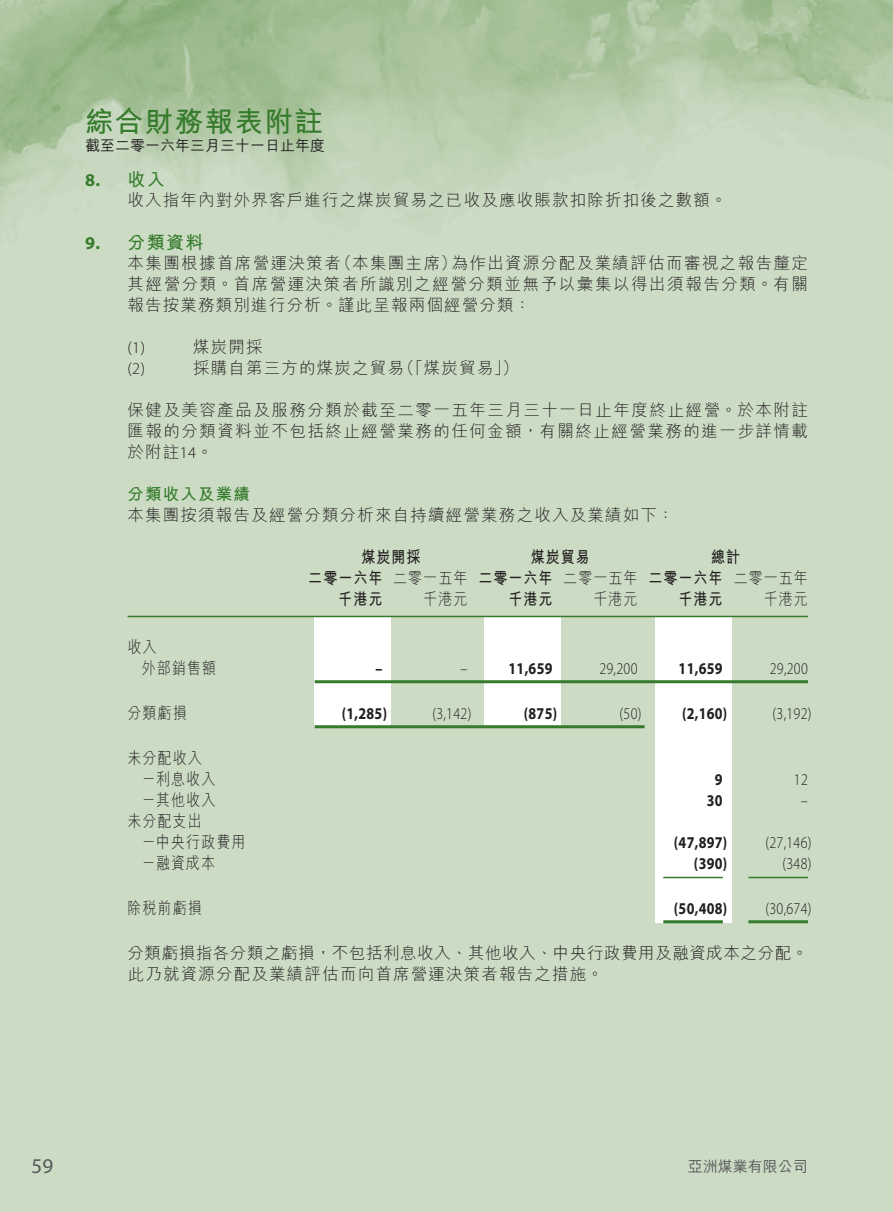
<style>
.page{position:relative;width:893px;height:1212px;background:#fff}
.page>*{position:absolute;margin:0;border:0;box-sizing:border-box;transform-origin:0 0}
.t1{font:700 28.5px "M Hei HK";letter-spacing:.05em;color:#357b2b}
.t2{font:21px "Myriad Pro";color:#57585a}
.t3{font:700 18px "M Hei HK";letter-spacing:.07em;color:#357b2b}
.t4{font:700 18px "Myriad Pro";color:#357b2b}
.t5{font:300 16.5px/21px "M Hei HK";letter-spacing:.07em;color:#231f20;text-align:justify}
.t6{font:300 16.5px/21px "M Hei HK";letter-spacing:.095em;color:#231f20}
.t7{font:300 16.5px/21px "M Hei HK";letter-spacing:.07em;color:#231f20;scale:.85 1}
.t8{font:300 16.5px/21px "M Hei HK";letter-spacing:.035em;color:#231f20}
.t9{font:700 16.5px "Myriad Pro";letter-spacing:.02em;color:#231f20;scale:.85 1}
.t10{font:300 16.5px "Myriad Pro";letter-spacing:.02em;color:#231f20;scale:.85 1}
.t11{font:700 16.5px "M Hei HK";letter-spacing:.07em;color:#231f20;scale:.85 1}
.t12{font:700 16.5px "M Hei HK";letter-spacing:.07em;color:#357b2b}
.t13{font:300 16.5px "Myriad Pro";letter-spacing:.02em;color:#231f20}
.t14{font:500 15px "M Hei HK";color:#231f20}
.t15{font:500 15px "M Hei HK";color:#57585a}
.s1{font-family:"Myriad Pro"}
</style>
<div class="page">
<hr style="left:128px;top:616px;width:680px;height:1px;background:#357b2b">
<hr style="left:315px;top:680px;width:493px;height:3px;background:#357b2b">
<hr style="left:315px;top:725px;width:330px;height:3px;background:#357b2b">
<hr style="left:663px;top:877px;width:60px;height:1px;background:#357b2b">
<hr style="left:748px;top:877px;width:60px;height:1px;background:#357b2b">
<hr style="left:663px;top:920px;width:60px;height:3px;background:#357b2b">
<hr style="left:748px;top:920px;width:60px;height:3px;background:#357b2b">
<h1 class="t1" style="left:85px;top:101px;width:239px">綜合財務報表附註</h1>
<p class="t3" style="left:128px;top:166px;width:39px">收入</p>
<p class="t14" style="left:85px;top:135px;width:241px">截至二零一六年三月三十一日止年度</p>
<p class="t4" style="left:85px;top:168px;width:17px">8.</p>
<p class="t4" style="left:85px;top:231px;width:17px">9.</p>
<p class="t5" style="left:128px;top:189px;width:601px">收入指年內對外界客戶進行之煤炭貿易之已收及應收賬款扣除折扣後之數額。</p>
<p class="t3" style="left:128px;top:229px;width:77px">分類資料</p>
<p class="t6" style="left:127px;top:252px;width:682px">本集團根據首席營運決策者<br>其經營分類。首席營運決策者所識別之經營分類並無予以彙集以得出須報告分類。有關報告按業務類別進行分析。謹此呈報兩個經營分類：</p>
<p class="t5" style="left:193px;top:336px;width:71px">煤炭開採</p>
<p class="t5" style="left:335px;top:252px;width:123px">（本集團主席）</p>
<p class="t5" style="left:452px;top:252px;width:358px">為作出資源分配及業績評估而審視之報告釐定</p>
<p class="t13" style="left:128px;top:337px;width:19px">)1(</p>
<p class="t5" style="left:398px;top:357px;width:122px">（「煤炭貿易 (「</p>
<p class="t5" style="left:193px;top:357px;width:213px">採購自第三方的煤炭之貿易</p>
<p class="t13" style="left:128px;top:358px;width:19px">)2(</p>
<p class="t5" style="left:127px;top:399px;width:682px">保健及美容產品及服務分類於截至二零一五年三月三十一日止年度終止經營。於本附註匯報的分類資料並不包括終止經營業務的任何金額，有關終止經營業務的進一步詳情載於附註<span class="s1">14</span>。</p>
<p class="t12" style="left:128px;top:482px;width:124px">分類收入及業績</p>
<p class="t5" style="left:127px;top:504px;width:548px">本集團按須報告及經營分類分析來自持續經營業務之收入及業績如下：</p>
<p class="t11" style="left:711px;top:545px;width:36px">總計</p>
<p class="t11" style="left:361px;top:545px;width:71px">煤炭開採</p>
<p class="t11" style="left:531px;top:545px;width:71px">煤炭貿易</p>
<p class="t11" style="left:308px;top:566px;width:89px">二零一六年</p>
<p class="t7" style="left:393px;top:567px;width:89px">二零一五年</p>
<p class="t11" style="left:478px;top:566px;width:89px">二零一六年</p>
<p class="t7" style="left:563px;top:567px;width:89px">二零一五年</p>
<p class="t11" style="left:648px;top:566px;width:89px">二零一六年</p>
<p class="t7" style="left:734px;top:567px;width:89px">二零一五年</p>
<p class="t11" style="left:338px;top:587px;width:53px">千港元</p>
<p class="t7" style="left:423px;top:588px;width:53px">千港元</p>
<p class="t11" style="left:508px;top:587px;width:53px">千港元</p>
<p class="t7" style="left:593px;top:588px;width:53px">千港元</p>
<p class="t11" style="left:678px;top:587px;width:53px">千港元</p>
<p class="t7" style="left:764px;top:588px;width:53px">千港元</p>
<p class="t7" style="left:128px;top:636px;width:36px">收入</p>
<p class="t7" style="left:142px;top:657px;width:89px">外部銷售額</p>
<p class="t9" style="left:375px;top:657px;width:10px">–</p>
<p class="t10" style="left:460px;top:658px;width:10px">–</p>
<p class="t9" style="left:509px;top:657px;width:53px">11,659</p>
<p class="t10" style="left:599px;top:658px;width:46px">29,200</p>
<p class="t9" style="left:679px;top:657px;width:53px">11,659</p>
<p class="t10" style="left:770px;top:658px;width:46px">29,200</p>
<p class="t7" style="left:128px;top:702px;width:71px">分類虧損</p>
<p class="t7" style="left:128px;top:747px;width:89px">未分配收入</p>
<p class="t9" style="left:342px;top:702px;width:55px">)1,285(</p>
<p class="t10" style="left:432px;top:703px;width:48px">)3,142(</p>
<p class="t9" style="left:524px;top:702px;width:41px">)875(</p>
<p class="t10" style="left:619px;top:703px;width:27px">)50(</p>
<p class="t9" style="left:682px;top:702px;width:55px">)2,160(</p>
<p class="t10" style="left:772px;top:703px;width:48px">)3,192(</p>
<p class="t7" style="left:142px;top:768px;width:88px">－利息收入</p>
<p class="t9" style="left:715px;top:768px;width:11px">9</p>
<p class="t10" style="left:794px;top:769px;width:18px">12</p>
<p class="t7" style="left:128px;top:789px;width:105px;text-indent:14px">－其他收入未分配支出</p>
<p class="t9" style="left:707px;top:790px;width:20px">30</p>
<p class="t10" style="left:801px;top:790px;width:10px">–</p>
<p class="t7" style="left:142px;top:831px;width:123px">－中央行政費用</p>
<p class="t9" style="left:674px;top:832px;width:64px">)47,897(</p>
<p class="t10" style="left:765px;top:832px;width:56px">)27,146(</p>
<p class="t7" style="left:142px;top:852px;width:88px">－融資成本</p>
<p class="t9" style="left:694px;top:853px;width:41px">)390(</p>
<p class="t10" style="left:782px;top:853px;width:36px">)348(</p>
<p class="t7" style="left:128px;top:897px;width:89px">除稅前虧損</p>
<p class="t8" style="left:128px;top:942px;width:682px">分類虧損指各分類之虧損，不包括利息收入、其他收入、中央行政費用及融資成本之分配。此乃就資源分配及業績評估而向首席營運決策者報告之措施。</p>
<p class="t10" style="left:765px;top:898px;width:56px">)30,674(</p>
<p class="t9" style="left:674px;top:897px;width:64px">)50,408(</p>
<p class="t2" style="left:32px;top:1153px;width:23px">59</p>
<p class="t15" style="left:688px;top:1155px;width:121px">亞洲煤業有限公司</p>
</div>
